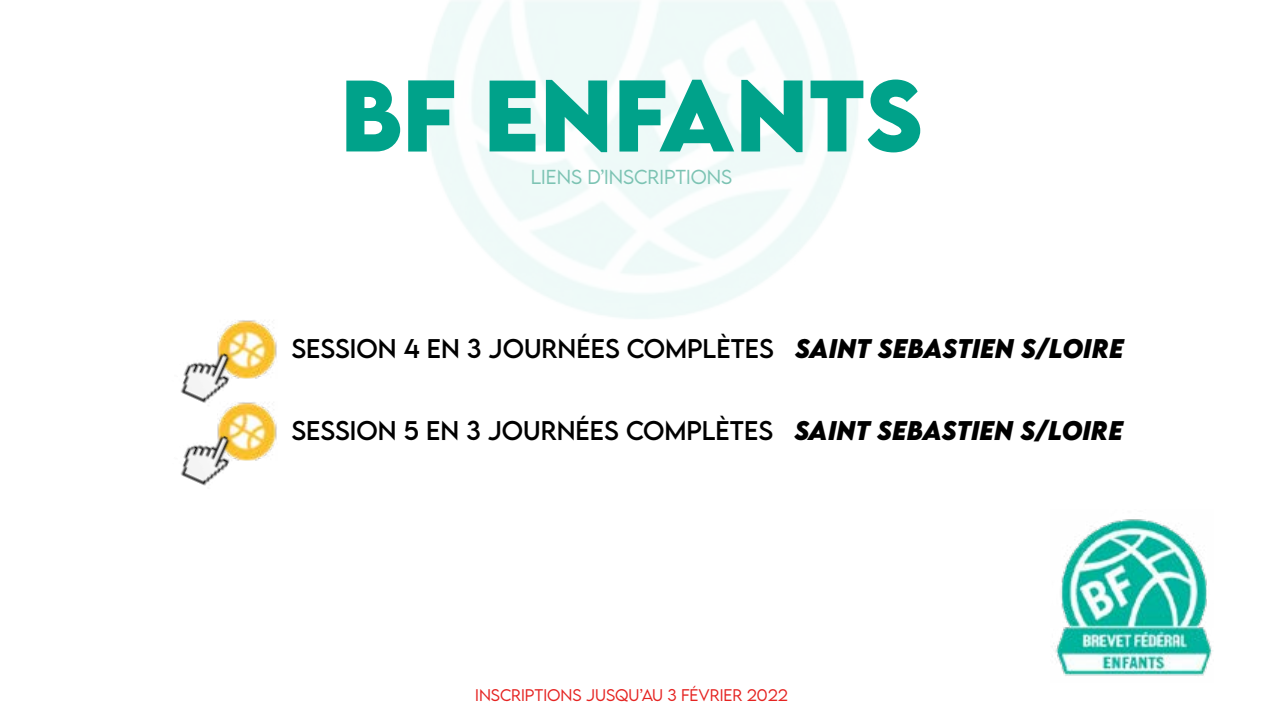
<style>
.page{position:relative;width:1263px;height:719px;background:#fff}
.page>*{position:absolute;margin:0;border:0;box-sizing:border-box;transform-origin:0 0}
.t1{font:700 90px "LEMONMILK";color:#00a28a}
.t2{font:24px "LEMONMILK";color:#000}
.t3{font:300 18px "LEMONMILK";color:#7cc3b3}
.t4{font:300 15px "LEMONMILK";color:#e52321}
.s1{font-weight:700;font-style:italic}
</style>
<div class="page">
<img style="left:1055px;top:519px;width:158px;height:157px">
<img style="left:219px;top:402px;width:58px;height:58px">
<img style="left:219px;top:320px;width:58px;height:58px">
<img style="left:180px;top:338px;width:63px;height:74px">
<img style="left:180px;top:420px;width:63px;height:66px">
<h1 class="t1" style="left:340px;top:55px;width:584px">BF ENFANTS</h1>
<p class="t3" style="left:531px;top:165px;width:203px">LIENS D’INSCRIPTIONS</p>
<p class="t2" style="left:291px;top:332px;width:834px">SESSION 4 EN 3 JOURNÉES CO MPLÈTES <span class="s1">SAINT SEBASTIEN S/LOIRE</span></p>
<p class="t2" style="left:291px;top:414px;width:833px">SESSION 5 EN 3 JOURNÉES CO MPLÈTES <span class="s1">SAINT SEBASTIEN S/LOIRE</span></p>
<p class="t4" style="left:475px;top:685px;width:314px">INSCRIPTIONS JUSQU’AU 3 FÉVRIER 2022</p>
</div>
